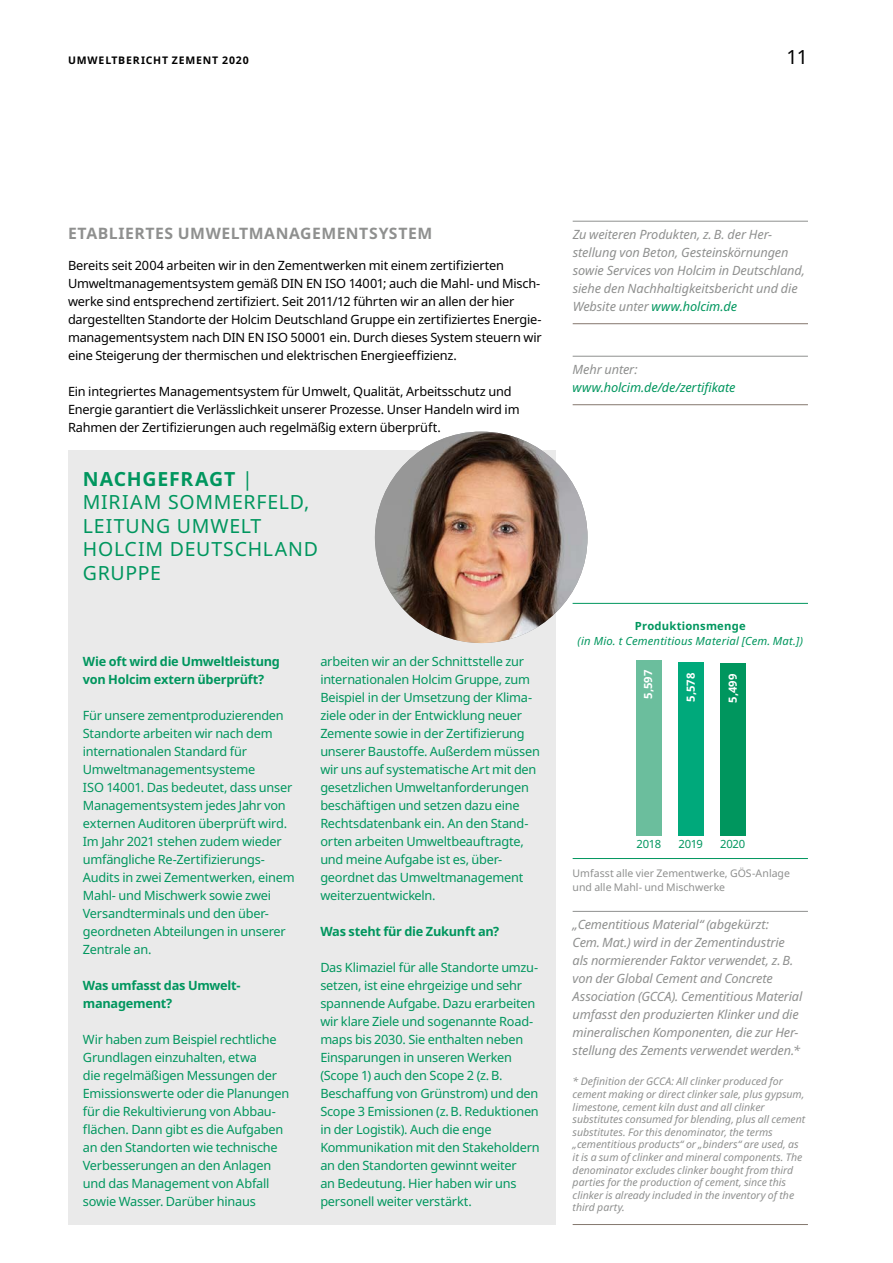
<style>
.page{position:relative;width:893px;height:1263px;background:#fff}
.page>*{position:absolute;margin:0;border:0;box-sizing:border-box;transform-origin:0 0}
.t1{font:19.5px/23.4px "Noto Sans";letter-spacing:.035em;color:#00965e}
.t2{font:19.5px "Noto Sans";color:#000}
.t3{font:700 15.75px "Noto Sans";letter-spacing:.03em;color:#8f908f}
.t4{font:12.75px/18px "Noto Sans";letter-spacing:-.02em;color:#00965e}
.t5{font:12.75px/18px "Noto Sans";letter-spacing:-.015em;color:#000}
.t6{font:italic 12.75px/18px "Noto Sans";letter-spacing:-.01em;color:#8f908f}
.t7{font:700 12.75px/18px "Noto Sans";letter-spacing:-.02em;color:#00965e}
.t8{font:italic 12.75px "Noto Sans";letter-spacing:-.01em;color:#00965e}
.t9{font:italic 11.25px "Noto Sans";letter-spacing:.015em;color:#00965e}
.t10{font:700 11.25px "Noto Sans";letter-spacing:.015em;color:#00965e}
.t11{font:700 11.25px "Noto Sans";color:#fff}
.t12{font:11.25px "Noto Sans";letter-spacing:-.02em;color:#00965e}
.t13{font:italic 10.5px/12.6px "Noto Sans";letter-spacing:-.005em;color:#8f908f}
.t14{font:10.5px/13.5px "Noto Sans";color:#8f908f}
.t15{font:700 10.5px "Noto Sans";letter-spacing:.08em;color:#000}
.s1{font-weight:700}
.s2{color:#00965e}
</style>
<div class="page">
<hr style="left:573px;top:221px;width:235px;height:1px;background:#8f908f">
<hr style="left:573px;top:323px;width:235px;height:1px;background:#84776e">
<hr style="left:573px;top:911px;width:235px;height:1px;background:#8f908f">
<hr style="left:573px;top:1224px;width:235px;height:1px;background:#84776e">
<hr style="left:573px;top:356px;width:235px;height:1px;background:#8f908f">
<hr style="left:573px;top:404px;width:235px;height:1px;background:#84776e">
<hr style="left:573px;top:603px;width:235px;height:1px;background:#00965e">
<hr style="left:573px;top:858px;width:235px;height:1px;background:#00965e">
<div style="left:636px;top:660px;width:26px;height:175px;background:#6bbe9d"></div>
<div style="left:678px;top:662px;width:26px;height:173px;background:#00a97b"></div>
<div style="left:720px;top:663px;width:25px;height:172px;background:#00965e"></div>
<div style="left:68px;top:450px;width:488px;height:774px;background:#eaeaea"></div>
<img style="left:375px;top:432px;width:212px;height:211px">
<p class="t15" style="left:68px;top:53px;width:182px">UMWELTBERICHT ZEMENT 2020</p>
<h1 class="t2" style="left:786px;top:43px;width:23px">11</h1>
<p class="t3" style="left:68px;top:222px;width:366px">ETABLIERTES UMWELTMANAGEMENTSYSTEM</p>
<p class="t5" style="left:68px;top:256px;width:475px">Bereits seit 2004 arbeiten wir in den Zementwerken mit einem zertifizierten Umweltmanagementsystem gemäß DIN EN ISO 14001; auch die Mahl- und Misch&shy;werke sind entsprechend zertifiziert. Seit 2011/12 führten wir an allen der hier dargestellten Standorte der Holcim Deutschland Gruppe ein zertifiziertes Energie&shy;managementsystem nach DIN EN ISO 50001 ein. Durch dieses System steuern wir eine Steigerung der thermischen und elektrischen Energieeffizienz.</p>
<p class="t5" style="left:68px;top:382px;width:453px">Ein integriertes Managementsystem für Umwelt, Qualität, Arbeitsschutz und<br>Energie garantiert die Verlässlichkeit unserer Prozesse. Unser Handeln wird im<br>Rahmen der Zertifizierungen auch regelmäßig extern überprüft.</p>
<h1 class="t1" style="left:83px;top:467px;width:237px"><span class="s1">NACHGEFRAGT</span> |<br>MIRIAM SOMMERFELD,<br>LEITUNG UMWELT<br>HOLCIM DEUTSCHLAND<br>GRUPPE</h1>
<p class="t7" style="left:83px;top:652px;width:199px">Wie oft wird die Umweltleistung von Holcim extern überprüft?</p>
<p class="t4" style="left:83px;top:706px;width:213px">Für unsere zementproduzierenden<br>Standorte arbeiten wir nach dem internationalen Standard für<br>Umweltmanagementsysteme<br>ISO 14001. Das bedeutet, dass unser<br>Managementsystem jedes Jahr von externen Auditoren überprüft wird.<br>Im Jahr 2021 stehen zudem wieder umfängliche Re-Zertifizierungs-<br>Audits in zwei Zementwerken, einem<br>Mahl- und Mischwerk sowie zwei<br>Versandterminals und den über&shy;geordneten Abteilungen in unserer<br>Zentrale an.</p>
<p class="t7" style="left:83px;top:976px;width:159px">Was umfasst das Umwelt&shy;management?</p>
<p class="t4" style="left:83px;top:1030px;width:208px">Wir haben zum Beispiel rechtliche<br>Grundlagen einzuhalten, etwa<br>die regelmäßigen Messungen der<br>Emissionswerte oder die Planungen für die Rekultivierung von Abbau&shy;flächen. Dann gibt es die Aufgaben an den Standorten wie technische<br>Verbesserungen an den Anlagen und das Management von Abfall sowie Wasser. Darüber hinaus</p>
<p class="t4" style="left:320px;top:652px;width:221px">arbeiten wir an der Schnittstelle zur internationalen Holcim Gruppe, zum Beispiel in der Umsetzung der Klima&shy;ziele oder in der Entwicklung neuer Zemente sowie in der Zertifizierung unserer Baustoffe. Außerdem müssen wir uns auf systematische Art mit den gesetzlichen Umweltanforderungen beschäftigen und setzen dazu eine Rechtsdatenbank ein. An den Stand&shy;orten arbeiten Umweltbeauftragte, und meine Aufgabe ist es, über&shy;geordnet das Umweltmanagement weiterzuentwickeln.</p>
<p class="t7" style="left:320px;top:922px;width:181px">Was steht für die Zukunft an?</p>
<p class="t4" style="left:320px;top:958px;width:221px">Das Klimaziel für alle Standorte umzu&shy;setzen, ist eine ehrgeizige und sehr spannende Aufgabe. Dazu erarbeiten wir klare Ziele und sogenannte Road&shy;maps bis 2030. Sie enthalten neben Einsparungen in unseren Werken (Scope 1) auch den Scope 2 (z. B.<br>Beschaffung von Grünstrom) und den Scope 3 Emissionen (z. B. Reduktionen in der Logistik). Auch die enge Kommunikation mit den Stakeholdern an den Standorten gewinnt weiter<br>an Bedeutung. Hier haben wir uns personell weiter verstärkt.</p>
<p class="t6" style="left:573px;top:225px;width:234px">Zu weiteren Produkten, z. B. der Her&shy;stellung von Beton, Gesteinskörnungen sowie Services von Holcim in Deutschland, siehe den Nachhaltigkeitsbericht und die Website unter <span class="s2">www.holcim.de</span></p>
<p class="t6" style="left:573px;top:360px;width:67px">Mehr unter:</p>
<p class="t8" style="left:573px;top:378px;width:164px">www.holcim.de/de/zertifikate</p>
<p class="t10" style="left:635px;top:618px;width:112px">Produktionsmenge</p>
<p class="t9" style="left:578px;top:633px;width:227px">(in Mio. t Cementitious Material [Cem. Mat.])</p>
<p class="t11" style="left:640px;top:699px;width:31px;rotate:-90deg">5,597</p>
<p class="t11" style="left:683px;top:702px;width:30px;rotate:-90deg">5,578</p>
<p class="t11" style="left:725px;top:703px;width:31px;rotate:-90deg">5,499</p>
<p class="t12" style="left:636px;top:836px;width:26px">2018</p>
<p class="t12" style="left:678px;top:836px;width:26px">2019</p>
<p class="t12" style="left:720px;top:836px;width:27px">2020</p>
<p class="t14" style="left:573px;top:866px;width:219px">Umfasst alle vier Zementwerke, GÖS-Anlage und alle Mahl- und Mischwerke</p>
<p class="t6" style="left:573px;top:915px;width:231px">„Cementitious Material“ (abgekürzt:<br>Cem. Mat.) wird in der Zementindustrie als normierender Faktor verwendet, z. B. von der Global Cement and Concrete Association (GCCA). Cementitious Material umfasst den produzierten Klinker und die mineralischen Komponenten, die zur Her&shy;stellung des Zements verwendet werden.*</p>
<p class="t13" style="left:573px;top:1075px;width:234px">* Definition der GCCA: All clinker produced for cement making or direct clinker sale, plus gypsum, limestone, cement kiln dust and all clinker substitutes consumed for blending, plus all cement substitutes. For this denominator, the terms „cementitious products“ or „binders“ are used, as it is a sum of clinker and mineral components. The denominator excludes clinker bought from third parties for the production of cement, since this clinker is already included in the inventory of the third party.</p>
</div>
